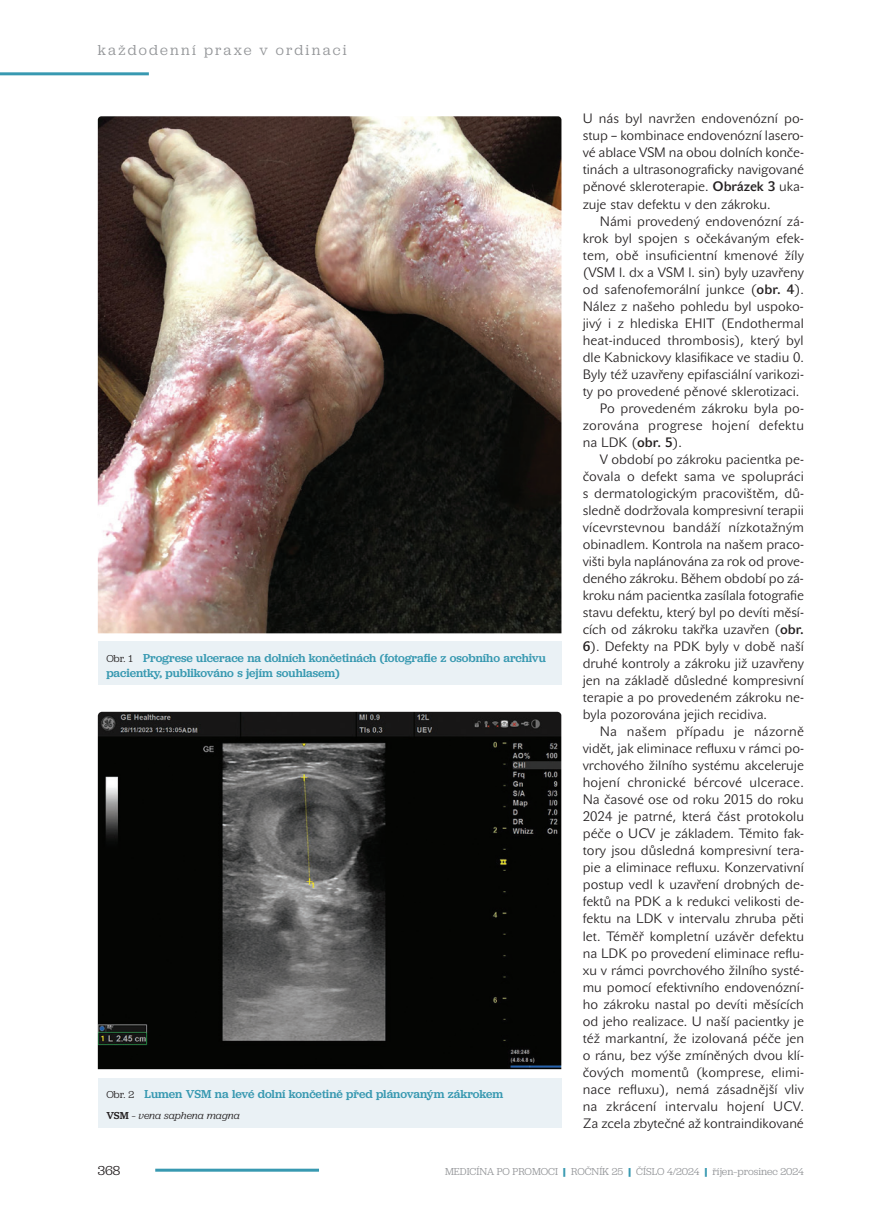
<style>
.page{position:relative;width:889px;height:1217px;background:#fff}
.page>*{position:absolute;margin:0;border:0;box-sizing:border-box;transform-origin:0 0}
.t1{font:15px "Jubilat";letter-spacing:.15em;color:#939598}
.t2{font:13.5px/17px "John Sans Lite Pro";color:#231f20;text-align:justify}
.t3{font:13.5px "John Sans Lite Pro";letter-spacing:.025em;color:#231f20}
.t4{font:13.5px "John Sans Lite Pro";letter-spacing:.02em;color:#231f20}
.t5{font:13.5px "Jubilat";color:#231f20}
.t6{font:500 12px/14.4px "Jubilat";letter-spacing:-.005em;color:#3899b1}
.t7{font:10.5px "Jubilat";color:#939598}
.t8{font:italic 10.5px "Jubilat";color:#231f20}
.s1{font-weight:400;font-size:10.5px;color:#231f20}
.s2{font-weight:500;font-style:normal}
.s3{font-style:normal}
.s4{font-weight:700}
.s5{font-weight:700;color:#3899b1}
</style>
<div class="page">
<hr style="left:155px;top:1168px;width:164px;height:3px;background:#3899b1">
<hr style="left:0;top:72px;width:149px;height:3px;background:#3899b1">
<div style="left:98px;top:641px;width:463px;height:44px;background:#eaf1f5"></div>
<img style="left:98px;top:116px;width:463px;height:517px">
<div style="left:98px;top:1077px;width:463px;height:50px;background:#eaf1f5"></div>
<img style="left:98px;top:711px;width:463px;height:357px">
<p class="t1" style="left:98px;top:41px;width:250px">každodenní praxe v ordinaci</p>
<p class="t6" style="left:106px;top:650px;width:441px"><span class="s1">Obr. 1</span> Progrese ulcerace na dolních končetinách (fotografie z osobního archivu pacientky, publikováno s jejím souhlasem)</p>
<p class="t6" style="left:106px;top:1086px;width:398px"><span class="s1">Obr. 2</span> Lumen VSM na levé dolní končetině před plánovaným zákrokem</p>
<p class="t8" style="left:106px;top:1108px;width:135px"><span class="s2">VSM</span> <span class="s3">–</span> vena saphena magna</p>
<p class="t2" style="left:583px;top:110px;width:223px">U nás byl navržen endovenózní po&shy;stup – kombinace endovenózní lasero&shy;vé ablace VSM na obou dolních konče&shy;tinách a ultrasonograficky navigované pěnové skleroterapie. <span class="s4">Obrázek 3</span> uka&shy;zuje stav defektu v den zákroku.</p>
<p class="t2" style="left:600px;top:212px;width:206px">Námi provedený endovenózní zá-</p>
<p class="t2" style="left:583px;top:229px;width:223px">krok byl spojen s očekávaným efek-</p>
<p class="t2" style="left:583px;top:246px;width:223px">tem, obě insuficientní kmenové žíly</p>
<p class="t2" style="left:583px;top:263px;width:223px">(VSM l. dx a VSM l. sin) byly uzavřeny</p>
<p class="t2" style="left:583px;top:280px;width:223px">od safenofemorální junkce (<span class="s4">obr. 4</span>).</p>
<p class="t2" style="left:583px;top:297px;width:222px">Nález z našeho pohledu byl uspoko-</p>
<p class="t2" style="left:583px;top:314px;width:223px">jivý i z hlediska EHIT (Endothermal</p>
<p class="t2" style="left:583px;top:331px;width:222px">heat‑induced thrombosis), který byl</p>
<p class="t2" style="left:583px;top:348px;width:223px">dle Kabnickovy klasifikace ve stadiu 0.</p>
<p class="t2" style="left:583px;top:365px;width:223px">Byly též uzavřeny epifasciální varikozi-</p>
<p class="t2" style="left:583px;top:382px;width:218px">ty po provedené pěnové sklerotizaci.</p>
<p class="t2" style="left:600px;top:399px;width:206px">Po provedeném zákroku byla po-</p>
<p class="t3" style="left:583px;top:417px;width:223px">zorována progrese hojení defektu</p>
<p class="t2" style="left:583px;top:433px;width:101px">na LDK (<span class="s4">obr. 5</span>).</p>
<p class="t2" style="left:600px;top:450px;width:206px">V období po zákroku pacientka pe-</p>
<p class="t2" style="left:583px;top:467px;width:223px">čovala o defekt sama ve spolupráci</p>
<p class="t2" style="left:583px;top:484px;width:223px">s dermatologickým pracovištěm, dů-</p>
<p class="t2" style="left:583px;top:501px;width:223px">sledně dodržovala kompresivní terapii</p>
<p class="t2" style="left:583px;top:518px;width:223px">vícevrstevnou bandáží nízkotažným</p>
<p class="t2" style="left:583px;top:535px;width:223px">obinadlem. Kontrola na našem praco-</p>
<p class="t2" style="left:583px;top:552px;width:223px">višti byla naplánována za rok od prove-</p>
<p class="t2" style="left:583px;top:569px;width:222px">deného zákroku. Během období po zá-</p>
<p class="t2" style="left:583px;top:586px;width:223px">kroku nám pacientka zasílala fotografie</p>
<p class="t2" style="left:583px;top:604px;width:223px">stavu defektu, který byl po devíti měsí-</p>
<p class="t2" style="left:583px;top:621px;width:223px">cích od zákroku takřka uzavřen (<span class="s4">obr.</span></p>
<p class="t2" style="left:583px;top:638px;width:223px"><span class="s4">6</span>). Defekty na PDK byly v době naší</p>
<p class="t2" style="left:583px;top:655px;width:223px">druhé kontroly a zákroku již uzavřeny</p>
<p class="t2" style="left:583px;top:672px;width:223px">jen na základě důsledné kompresivní</p>
<p class="t2" style="left:583px;top:689px;width:223px">terapie a po provedeném zákroku ne-</p>
<p class="t2" style="left:583px;top:706px;width:186px">byla pozorována jejich recidiva.</p>
<p class="t3" style="left:600px;top:723px;width:206px">Na našem případu je názorně</p>
<p class="t2" style="left:583px;top:740px;width:223px">vidět, jak eliminace refluxu v rámci po-</p>
<p class="t2" style="left:583px;top:757px;width:223px">vrchového žilního systému akceleruje</p>
<p class="t2" style="left:583px;top:774px;width:222px">hojení chronické bércové ulcerace.</p>
<p class="t2" style="left:583px;top:791px;width:223px">Na časové ose od roku 2015 do roku</p>
<p class="t2" style="left:583px;top:808px;width:223px">2024 je patrné, která část protokolu</p>
<p class="t2" style="left:583px;top:825px;width:223px">péče o UCV je základem. Těmito fak-</p>
<p class="t2" style="left:583px;top:842px;width:223px">tory jsou důsledná kompresivní tera-</p>
<p class="t2" style="left:583px;top:859px;width:223px">pie a eliminace refluxu. Konzervativní</p>
<p class="t2" style="left:583px;top:876px;width:223px">postup vedl k uzavření drobných de-</p>
<p class="t2" style="left:583px;top:893px;width:223px">fektů na PDK a k redukci velikosti de-</p>
<p class="t2" style="left:583px;top:910px;width:223px">fektu na LDK v intervalu zhruba pěti</p>
<p class="t2" style="left:583px;top:927px;width:223px">let. Téměř kompletní uzávěr defektu</p>
<p class="t2" style="left:583px;top:944px;width:223px">na LDK po provedení eliminace reflu-</p>
<p class="t2" style="left:583px;top:961px;width:223px">xu v rámci povrchového žilního systé-</p>
<p class="t2" style="left:583px;top:978px;width:223px">mu pomocí efektivního endovenózní-</p>
<p class="t2" style="left:583px;top:995px;width:223px">ho zákroku nastal po devíti měsících</p>
<p class="t2" style="left:583px;top:1012px;width:223px">od jeho realizace. U naší pacientky je</p>
<p class="t2" style="left:583px;top:1029px;width:223px">též markantní, že izolovaná péče jen</p>
<p class="t2" style="left:583px;top:1046px;width:223px">o ránu, bez výše zmíněných dvou klí-</p>
<p class="t2" style="left:583px;top:1063px;width:223px">čových momentů (komprese, elimi-</p>
<p class="t2" style="left:583px;top:1080px;width:223px">nace refluxu), nemá zásadnější vliv</p>
<p class="t4" style="left:583px;top:1097px;width:223px">na zkrácení intervalu hojení UCV.</p>
<p class="t2" style="left:583px;top:1114px;width:222px">Za zcela zbytečné až kontraindikované</p>
<p class="t5" style="left:98px;top:1161px;width:24px">368</p>
<p class="t7" style="left:445px;top:1164px;width:360px">MEDICÍNA PO PROMOCI <span class="s5">|</span> ROČNÍK 25 <span class="s5">|</span> ČÍSLO 4/2024 <span class="s5">|</span> říjen–prosinec 2024</p>
</div>
